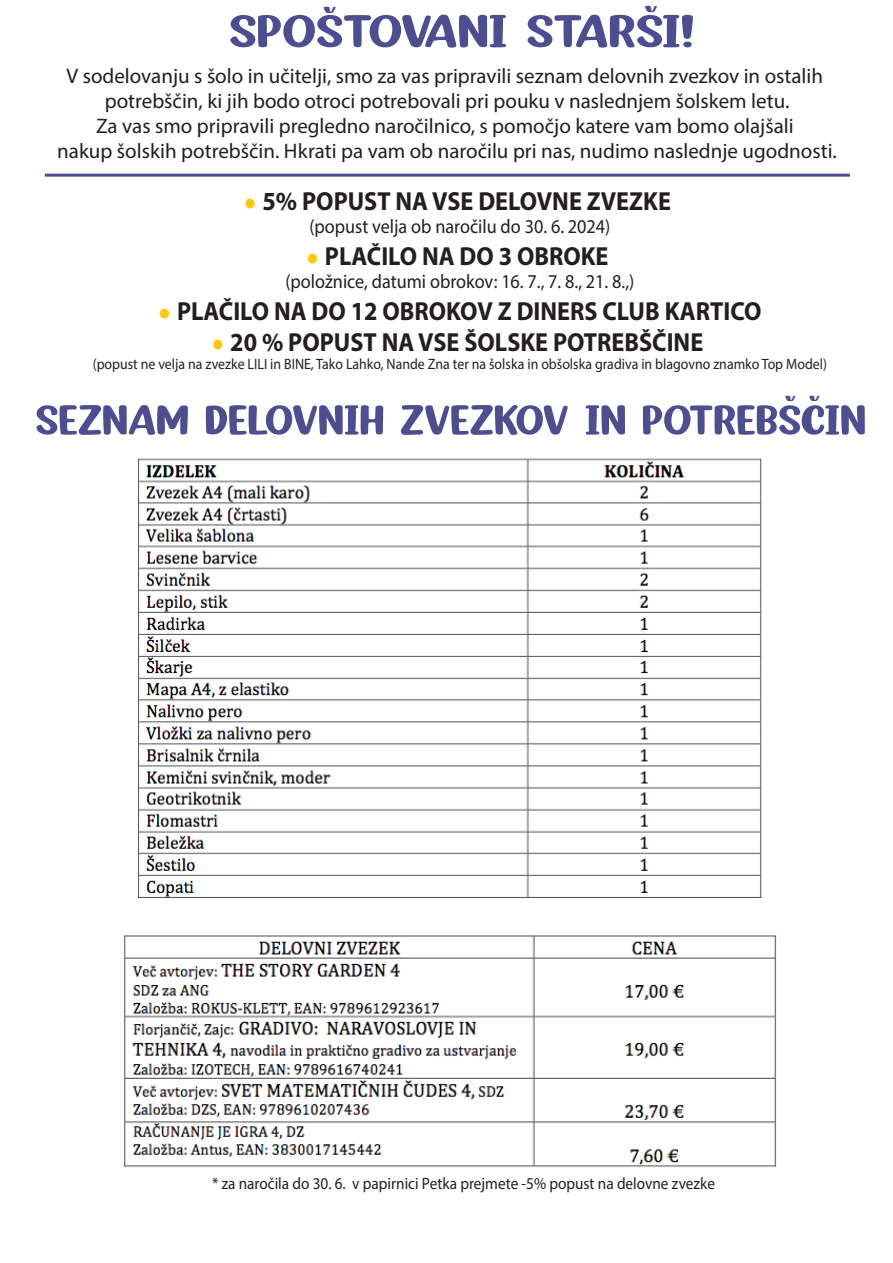
<style>
.page{position:relative;width:893px;height:1263px;background:#fff}
.page>*{position:absolute;margin:0;border:0;box-sizing:border-box;transform-origin:0 0}
.t1{font:44.55px "Happy Lucky";letter-spacing:-.005em;color:#4c4e91;scale:1.45 1}
.t2{font:40.35px "Happy Lucky";color:#4c4e91;scale:1.34 1}
.t3{font:700 26.25px "Myriad Pro";color:#231f20;scale:.93 1}
.t4{font:21px/25.2px "Myriad Pro";color:#231f20;text-align:center}
.t5{font:19.65px "Myriad Pro";color:#231f20;scale:.93 1}
.t6{font:16.5px "Myriad Pro";color:#231f20;scale:.93 1}
.t7{font:15px "Myriad Pro";color:#231f20;scale:.93 1}
.t8{font:9px "Caramel Sweets";color:#4c4e91;scale:2.7 1}
.t9{font:7.65px "Caramel Sweets";color:#4c4e91;scale:2.7 1}
.s1{font-family:"Arial";font-weight:400;font-size:22.95px;color:#fec90d}
</style>
<div class="page">
<img style="left:124px;top:935px;width:653px;height:233px">
<img style="left:138px;top:458px;width:624px;height:440px">
<hr style="left:45px;top:174px;width:805px;height:3px;background:#4c4e91">
<p class="t8" style="left:323px;top:5px;width:6px">V</p>
<p class="t8" style="left:645px;top:4px;width:6px">V</p>
<h1 class="t1" style="left:230px;top:14px;width:322px">SPOSTOVANI STARSI!</h1>
<p class="t4" style="left:57px;top:63px;width:781px">V sodelovanju s šolo in učitelji, smo za vas pripravili seznam delovnih zvezkov in ostalih potrebščin, ki jih bodo otroci potrebovali pri pouku v naslednjem šolskem letu.<br>Za vas smo pripravili pregledno naročilnico, s pomočjo katere vam bomo olajšali<br>nakup šolskih potrebščin. Hkrati pa vam ob naročilu pri nas, nudimo naslednje ugodnosti.</p>
<p class="t3" style="left:244px;top:184px;width:461px"><span class="s1">●</span> 5% POPUST NA VSE DELOVNE ZVEZKE</p>
<p class="t5" style="left:309px;top:215px;width:325px">(popust velja ob naročilu do 30. 6. 2024)</p>
<p class="t3" style="left:306px;top:239px;width:327px"><span class="s1">●</span> PLAČILO NA DO 3 OBROKE</p>
<p class="t5" style="left:285px;top:270px;width:377px">(položnice, datumi obrokov: 16. 7., 7. 8., 21. 8.,)</p>
<p class="t3" style="left:158px;top:294px;width:650px"><span class="s1">●</span> PLAČILO NA DO 12 OBROKOV Z DINERS CLUB KARTICO</p>
<p class="t3" style="left:212px;top:325px;width:530px"><span class="s1">●</span> 20 % POPUST NA VSE ŠOLSKE POTREBŠČINE</p>
<p class="t7" style="left:93px;top:355px;width:791px">(popust ne velja na zvezke LILI in BINE, Tako Lahko, Nande Zna ter na šolska in obšolska gradiva in blagovno znamko Top Model)</p>
<h2 class="t2" style="left:36px;top:405px;width:621px">SEZNAM DELOVNIH ZVEZKOV IN POTREBSCIN</h2>
<p class="t9" style="left:785px;top:395px;width:5px">V</p>
<p class="t9" style="left:809px;top:395px;width:5px">V</p>
<p class="t6" style="left:212px;top:1173px;width:542px">* za naročila do 30. 6. v papirnici Petka prejmete -5% popust na delovne zvezke</p>
</div>
